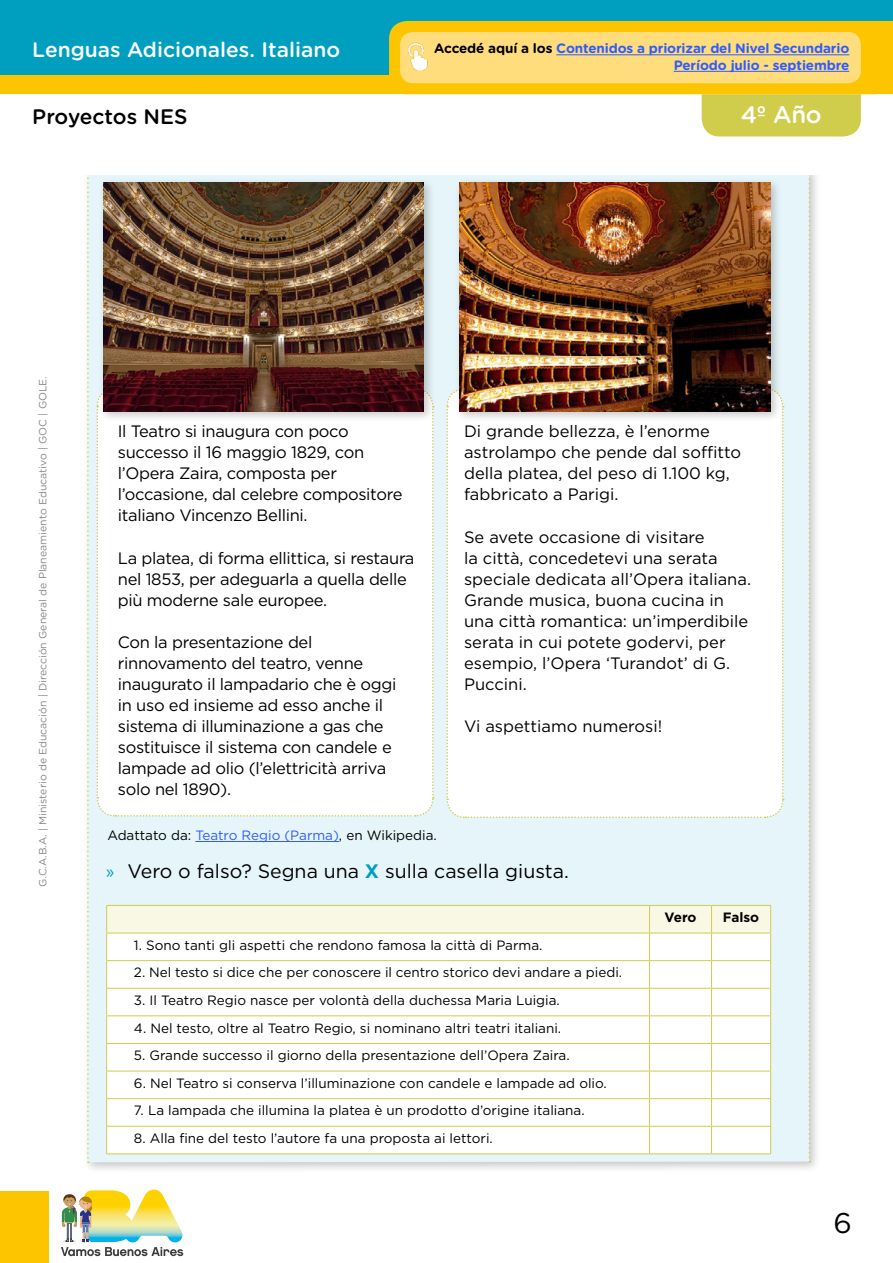
<style>
.page{position:relative;width:893px;height:1263px;background:#fff}
.page>*{position:absolute;margin:0;border:0;box-sizing:border-box;transform-origin:0 0}
.t1{font:28.5px "Gotham Rounded";color:#000}
.t2{font:500 24px "Gotham Rounded";color:#fff}
.t3{font:500 21px "Gotham Rounded";color:#fff}
.t4{font:500 21px "Gotham Rounded";color:#000}
.t5{font:19.5px "Gotham";color:#000}
.t6{font:16.5px/21px "Gotham";letter-spacing:-.02em;color:#000}
.t7{font:16.5px/21px "Gotham";color:#000}
.t8{font:13.5px "Gotham";color:#000}
.t9{font:700 13.5px/16.5px "Gotham Rounded";letter-spacing:-.01em;color:#305cff;text-align:right}
.t10{font:700 13.5px "Gotham";color:#000}
.t11{font:10.5px "Gotham Rounded";color:#878787}
.s1{color:#000}
.s2{color:#305cff}
.s3{font-family:"Myriad Pro";color:#009fc0}
.s4{font-weight:700;color:#009fc0}
</style>
<div class="page">
<div style="left:0;top:0;width:893px;height:78px;background:#009fc0"></div>
<div style="left:0;top:1191px;width:48px;height:72px;background:#fdc500"></div>
<svg style="left:61px;top:1189px;width:122px;height:67px"></svg>
<div style="left:0;top:75px;width:893px;height:19px;background:#fdc500"></div>
<svg style="left:389px;top:21px;width:504px;height:115px"></svg>
<div style="left:400px;top:32px;width:461px;height:51px;background:#ffdc7c;border-radius:13px"></div>
<img style="left:400px;top:33px;width:28px;height:48px">
<hr style="left:556px;top:54px;width:293px;height:1px;background:#305cff">
<hr style="left:674px;top:71px;width:175px;height:1px;background:#305cff">
<div style="left:82px;top:164px;width:739px;height:1010px;background:#000;opacity:.22"></div>
<div style="left:73px;top:164px;width:747px;height:10px;background:#fff"></div>
<img style="left:87px;top:174px;width:723px;height:989px">
<hr style="left:106px;top:1153px;width:543px;height:1px;background:#d0cd4c">
<hr style="left:649px;top:1153px;width:62px;height:1px;background:#d0cd4c">
<hr style="left:711px;top:1153px;width:60px;height:1px;background:#d0cd4c">
<hr style="left:195px;top:841px;width:144px;height:1px;background:#305cff">
<h3 class="t3" style="left:32px;top:35px;width:309px">Lenguas Adicionales. Italiano</h3>
<h3 class="t4" style="left:32px;top:101px;width:157px">Proyectos NES</h3>
<p class="t9" style="left:434px;top:40px;width:417px"><span class="s1">Accedé aquí a los</span> Contenidos a priorizar del Nivel Secundario<br>Período julio - septiembre</p>
<h2 class="t2" style="left:741px;top:97px;width:82px">4º Año</h2>
<p class="t11" style="left:36px;top:887px;width:512px;rotate:-90deg">G.C.A.B.A. | Ministerio de Educación | Dirección General de Planeamiento Educativo | GOC | GOLE.</p>
<p class="t6" style="left:118px;top:421px;width:286px">Il Teatro si inaugura con poco successo il 16 maggio 1829, con l’Opera Zaira, composta per l’occasione, dal celebre compositore italiano Vincenzo Bellini.</p>
<p class="t6" style="left:118px;top:547px;width:298px">La platea, di forma ellittica, si restaura nel 1853, per adeguarla a quella delle più moderne sale europee.</p>
<p class="t6" style="left:118px;top:631px;width:280px">Con la presentazione del rinnovamento del teatro, venne inaugurato il lampadario che è oggi in uso ed insieme ad esso anche il sistema di illuminazione a gas che sostituisce il sistema con candele e lampade ad olio (l’elettricità arriva solo nel 1890).</p>
<p class="t8" style="left:107px;top:827px;width:331px">Adattato da: <span class="s2">Teatro Regio (Parma)</span>, en Wikipedia.</p>
<p class="t7" style="left:464px;top:421px;width:279px">Di grande bellezza, è l’enorme astrolampo che pende dal soffitto della platea, del peso di 1.100 kg, fabbricato a Parigi.</p>
<p class="t7" style="left:464px;top:526px;width:288px">Se avete occasione di visitare<br>la città, concedetevi una serata speciale dedicata all’Opera italiana.<br>Grande musica, buona cucina in una città romantica: un’imperdibile serata in cui potete godervi, per esempio, l’Opera ‘Turandot’ di G.<br>Puccini.</p>
<p class="t7" style="left:464px;top:715px;width:200px">Vi aspettiamo numerosi!</p>
<h3 class="t5" style="left:106px;top:858px;width:464px"><span class="s3">»</span> Vero o falso? Segna una <span class="s4">X</span> sulla casella giusta.</h3>
<p class="t8" style="left:134px;top:936px;width:410px">1. Sono tanti gli aspetti che rendono famosa la città di Parma.</p>
<p class="t8" style="left:134px;top:964px;width:490px">2. Nel testo si dice che per conoscere il centro storico devi andare a piedi.</p>
<p class="t8" style="left:134px;top:991px;width:427px">3. Il Teatro Regio nasce per volontà della duchessa Maria Luigia.</p>
<p class="t8" style="left:134px;top:1019px;width:429px">4. Nel testo, oltre al Teatro Regio, si nominano altri teatri italiani.</p>
<p class="t8" style="left:134px;top:1047px;width:437px">5. Grande successo il giorno della presentazione dell’Opera Zaira.</p>
<p class="t8" style="left:134px;top:1074px;width:474px">6. Nel Teatro si conserva l’illuminazione con candele e lampade ad olio.</p>
<p class="t8" style="left:134px;top:1102px;width:452px">7. La lampada che illumina la platea è un prodotto d’origine italiana.</p>
<p class="t8" style="left:134px;top:1129px;width:360px">8. Alla fine del testo l’autore fa una proposta ai lettori.</p>
<p class="t10" style="left:665px;top:908px;width:33px">Vero</p>
<p class="t10" style="left:723px;top:908px;width:38px">Falso</p>
<h1 class="t1" style="left:833px;top:1203px;width:20px">6</h1>
</div>
